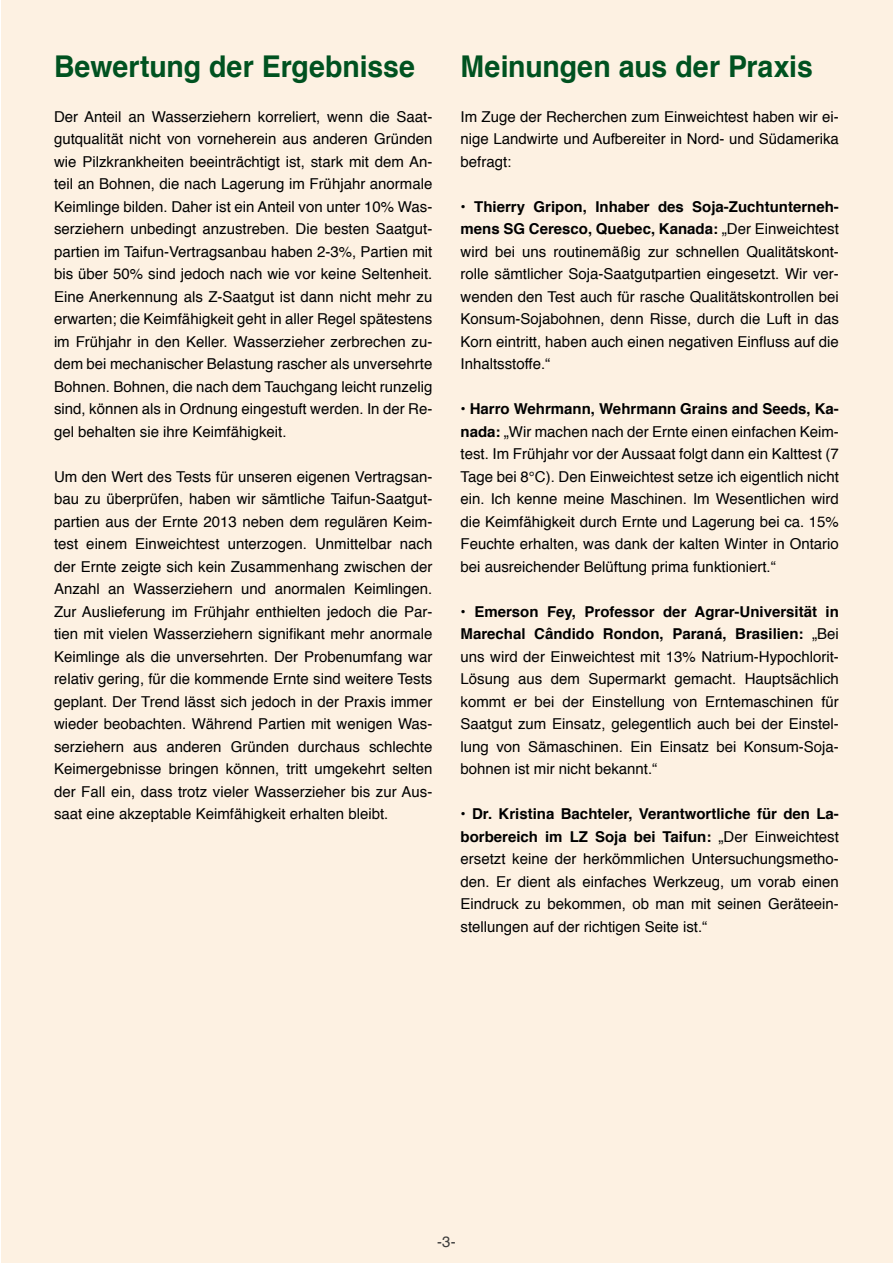
<style>
.page{position:relative;width:893px;height:1263px;background:#fff}
.page>*{position:absolute;margin:0;border:0;box-sizing:border-box;transform-origin:0 0}
.t1{font:700 30px "Helvetica";color:#005220;scale:.95 1}
.t2{font:15px/22.5px "Helvetica";color:#000;text-align:justify}
.t3{font:15px "Helvetica";color:#3c3c3b}
.s1{font-weight:700}
</style>
<div class="page">
<div style="left:1px;top:1px;width:892px;height:1262px;background:#fdf1e2"></div>
<h1 class="t1" style="left:54px;top:54px;width:381px">Bewertung der Ergebnisse</h1>
<h1 class="t1" style="left:460px;top:54px;width:372px">Meinungen aus der Praxis</h1>
<p class="t2" style="left:54px;top:105px;width:380px">Der Anteil an Wasserziehern korreliert, wenn die Saat&shy;gutqualität nicht von vorneherein aus anderen Gründen wie Pilzkrankheiten beeinträchtigt ist, stark mit dem An&shy;teil an Bohnen, die nach Lagerung im Frühjahr anormale Keimlinge bilden. Daher ist ein Anteil von unter 10% Was&shy;serziehern unbedingt anzustreben. Die besten Saatgut&shy;partien im Taifun-Vertragsanbau haben 2-3%, Partien mit bis über 50% sind jedoch nach wie vor keine Seltenheit.<br>Eine Anerkennung als Z-Saatgut ist dann nicht mehr zu erwarten; die Keimfähigkeit geht in aller Regel spätestens im Frühjahr in den Keller. Wasserzieher zerbrechen zu&shy;dem bei mechanischer Belastung rascher als unversehrte Bohnen. Bohnen, die nach dem Tauchgang leicht runzelig sind, können als in Ordnung eingestuft werden. In der Re&shy;gel behalten sie ihre Keimfähigkeit.</p>
<p class="t2" style="left:54px;top:465px;width:380px">Um den Wert des Tests für unseren eigenen Vertragsan&shy;bau zu überprüfen, haben wir sämtliche Taifun-Saatgut&shy;partien aus der Ernte 2013 neben dem regulären Keim&shy;test einem Einweichtest unterzogen. Unmittelbar nach der Ernte zeigte sich kein Zusammenhang zwischen der Anzahl an Wasserziehern und anormalen Keimlingen.<br>Zur Auslieferung im Frühjahr enthielten jedoch die Par&shy;tien mit vielen Wasserziehern signifikant mehr anormale Keimlinge als die unversehrten. Der Probenumfang war relativ gering, für die kommende Ernte sind weitere Tests geplant. Der Trend lässt sich jedoch in der Praxis immer wieder beobachten. Während Partien mit wenigen Was&shy;serziehern aus anderen Gründen durchaus schlechte Keimergebnisse bringen können, tritt umgekehrt selten der Fall ein, dass trotz vieler Wasserzieher bis zur Aus&shy;saat eine akzeptable Keimfähigkeit erhalten bleibt.</p>
<p class="t2" style="left:460px;top:106px;width:380px">Im Zuge der Recherchen zum Einweichtest haben wir ei&shy;nige Landwirte und Aufbereiter in Nord- und Südamerika befragt:</p>
<p class="t2" style="left:460px;top:195px;width:380px">• <span class="s1">Thierry Gripon, Inhaber des Soja-Zuchtunterneh&shy;mens SG Ceresco, Quebec, Kanada:</span> „Der Einweichtest wird bei uns routinemäßig zur schnellen Qualitätskont&shy;rolle sämtlicher Soja-Saatgutpartien eingesetzt. Wir ver&shy;wenden den Test auch für rasche Qualitätskontrollen bei Konsum-Sojabohnen, denn Risse, durch die Luft in das Korn eintritt, haben auch einen negativen Einfluss auf die Inhaltsstoffe.“</p>
<p class="t2" style="left:460px;top:398px;width:380px">• <span class="s1">Harro Wehrmann, Wehrmann Grains and Seeds, Ka&shy;nada:</span> „Wir machen nach der Ernte einen einfachen Keim&shy;test. Im Frühjahr vor der Aussaat folgt dann ein Kalttest (7<br>Tage bei 8°C). Den Einweichtest setze ich eigentlich nicht ein. Ich kenne meine Maschinen. Im Wesentlichen wird die Keimfähigkeit durch Ernte und Lagerung bei ca. 15% Feuchte erhalten, was dank der kalten Winter in Ontario bei ausreichender Belüftung prima funktioniert.“</p>
<p class="t2" style="left:460px;top:600px;width:380px">• <span class="s1">Emerson Fey, Professor der Agrar-Universität in Marechal Cândido Rondon, Paraná, Brasilien:</span> „Bei uns wird der Einweichtest mit 13% Natrium-Hypochlorit-Lösung aus dem Supermarkt gemacht. Hauptsächlich kommt er bei der Einstellung von Erntemaschinen für Saatgut zum Einsatz, gelegentlich auch bei der Einstel&shy;lung von Sämaschinen. Ein Einsatz bei Konsum-Soja&shy;bohnen ist mir nicht bekannt.“</p>
<p class="t2" style="left:460px;top:803px;width:380px">• <span class="s1">Dr. Kristina Bachteler, Verantwortliche für den La&shy;borbereich im LZ Soja bei Taifun:</span> „Der Einweichtest ersetzt keine der herkömmlichen Untersuchungsmetho&shy;den. Er dient als einfaches Werkzeug, um vorab einen Eindruck zu bekommen, ob man mit seinen Geräteein&shy;stellungen auf der richtigen Seite ist.“</p>
<p class="t3" style="left:437px;top:1235px;width:20px">-3-</p>
</div>
